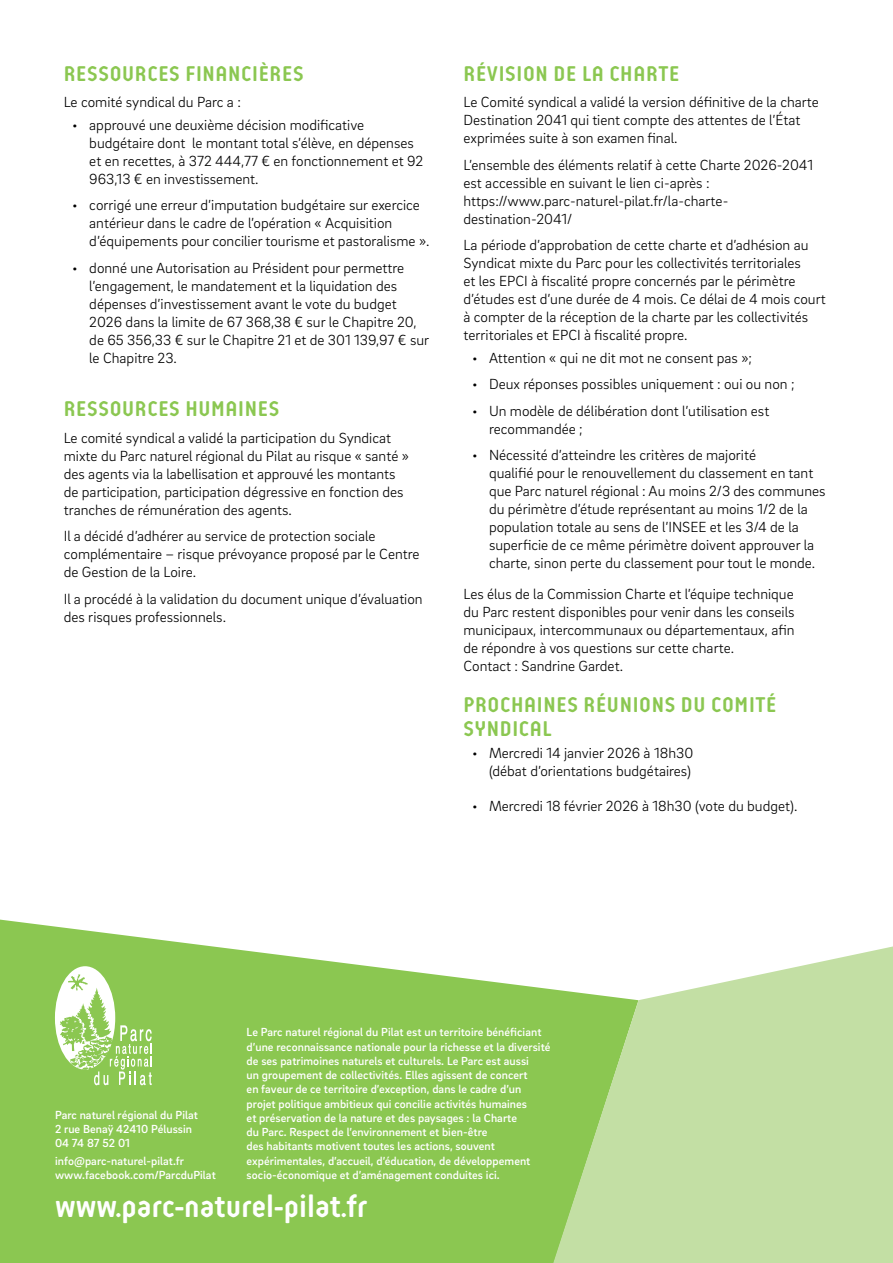
<style>
.page{position:relative;width:893px;height:1263px;background:#fff}
.page>*{position:absolute;margin:0;border:0;box-sizing:border-box;transform-origin:0 0}
.t1{font:700 32.1px "Reso";color:#fff}
.ARTICLE_-_N1_-_titre{font:700 22.5px/24px "Reso";letter-spacing:.03em;color:#8bc751}
.ARTICLE_-_courant{font:300 15px/18px "Brix Sans";color:#000}
.t2{font:500 12px/14.2px "Brix Sans";letter-spacing:.005em;color:#fff}
</style>
<div class="page">
<svg style="left:0;top:919px;width:546px;height:344px;background:#97cd63"></svg>
<svg style="left:546px;top:946px;width:347px;height:317px;background:#c2dfa3"></svg>
<svg style="left:55px;top:966px;width:97px;height:119px"></svg>
<p class="ARTICLE_-_N1_-_titre" style="left:64px;top:62px;width:241px">RESSOURCES FINANCIÈRES</p>
<p class="ARTICLE_-_courant" style="left:64px;top:93px;width:179px">Le comité syndical du Parc a :</p>
<p class="ARTICLE_-_courant" style="left:89px;top:115px;width:336px;text-indent:-17px">• approuvé une deuxième décision modificative budgétaire dont le montant total s’élève, en dépenses et en recettes, à 372 444,77 € en fonctionnement et 92<br>963,13 € en investissement.</p>
<p class="ARTICLE_-_courant" style="left:89px;top:196px;width:342px;text-indent:-17px">• corrigé une erreur d’imputation budgétaire sur exercice antérieur dans le cadre de l’opération « Acquisition d’équipements pour concilier tourisme et pastoralisme ».</p>
<p class="ARTICLE_-_courant" style="left:89px;top:258px;width:341px;text-indent:-17px">• donné une Autorisation au Président pour permettre l’engagement, le mandatement et la liquidation des dépenses d’investissement avant le vote du budget 2026 dans la limite de 67 368,38 € sur le Chapitre 20, de 65 356,33 € sur le Chapitre 21 et de 301 139,97 € sur le Chapitre 23.</p>
<p class="ARTICLE_-_N1_-_titre" style="left:64px;top:397px;width:217px">RESSOURCES HUMAINES</p>
<p class="ARTICLE_-_courant" style="left:64px;top:428px;width:347px">Le comité syndical a validé la participation du Syndicat mixte du Parc naturel régional du Pilat au risque « santé » des agents via la labellisation et approuvé les montants de participation, participation dégressive en fonction des tranches de rémunération des agents.</p>
<p class="ARTICLE_-_courant" style="left:64px;top:527px;width:357px">Il a décidé d’adhérer au service de protection sociale complémentaire – risque prévoyance proposé par le Centre de Gestion de la Loire.</p>
<p class="ARTICLE_-_courant" style="left:64px;top:589px;width:360px">Il a procédé à la validation du document unique d’évaluation des risques professionnels.</p>
<p class="ARTICLE_-_N1_-_titre" style="left:463px;top:62px;width:217px">RÉVISION DE LA CHARTE</p>
<p class="ARTICLE_-_courant" style="left:463px;top:93px;width:357px">Le Comité syndical a validé la version définitive de la charte<br>Destination 2041 qui tient compte des attentes de l’État exprimées suite à son examen final.</p>
<p class="ARTICLE_-_courant" style="left:463px;top:155px;width:351px">L’ensemble des éléments relatif à cette Charte 2026-2041 est accessible en suivant le lien ci-après :</p>
<p class="ARTICLE_-_courant" style="left:463px;top:191px;width:266px">https://www.parc-naturel-pilat.fr/la-charte&shy;destination-2041/</p>
<p class="ARTICLE_-_courant" style="left:463px;top:236px;width:364px">La période d’approbation de cette charte et d’adhésion au Syndicat mixte du Parc pour les collectivités territoriales<br>et les EPCI à fiscalité propre concernés par le périmètre d’études est d’une durée de 4 mois. Ce délai de 4 mois court à compter de la réception de la charte par les collectivités territoriales et EPCI à fiscalité propre.</p>
<p class="ARTICLE_-_courant" style="left:472px;top:348px;width:281px">• Attention « qui ne dit mot ne consent pas »;</p>
<p class="ARTICLE_-_courant" style="left:472px;top:375px;width:324px">• Deux réponses possibles uniquement : oui ou non ;</p>
<p class="ARTICLE_-_courant" style="left:489px;top:401px;width:282px;text-indent:-17px">• Un modèle de délibération dont l’utilisation est recommandée ;</p>
<p class="ARTICLE_-_courant" style="left:489px;top:446px;width:338px;text-indent:-17px">• Nécessité d’atteindre les critères de majorité<br>qualifié pour le renouvellement du classement en tant que Parc naturel régional : Au moins 2/3 des communes du périmètre d’étude représentant au moins 1/2 de la population totale au sens de l’INSEE et les 3/4 de la superficie de ce même périmètre doivent approuver la charte, sinon perte du classement pour tout le monde.</p>
<p class="ARTICLE_-_courant" style="left:463px;top:584px;width:333px">Les élus de la Commission Charte et l’équipe technique du Parc restent disponibles pour venir dans les conseils municipaux, intercommunaux ou départementaux, afin de répondre à vos questions sur cette charte.<br>Contact : Sandrine Gardet.</p>
<p class="ARTICLE_-_N1_-_titre" style="left:463px;top:693px;width:314px">PROCHAINES RÉUNIONS DU COMITÉ<br>SYNDICAL</p>
<p class="ARTICLE_-_courant" style="left:472px;top:744px;width:223px;text-align:right">• Mercredi 14 janvier 2026 à 18h30 (débat d’orientations budgétaires)</p>
<p class="ARTICLE_-_courant" style="left:472px;top:797px;width:327px">• Mercredi 18 février 2026 à 18h30 (vote du budget).</p>
<p class="t2" style="left:247px;top:1024px;width:305px">Le Parc naturel régional du Pilat est un territoire bénéficiant d’une reconnaissance nationale pour la richesse et la diversité de ses patrimoines naturels et culturels. Le Parc est aussi<br>un groupement de collectivités. Elles agissent de concert<br>en faveur de ce territoire d’exception, dans le cadre d’un projet politique ambitieux qui concilie activités humaines<br>et préservation de la nature et des paysages : la Charte<br>du Parc. Respect de l’environnement et bien-être<br>des habitants motivent toutes les actions, souvent expérimentales, d’accueil, d’éducation, de développement socio-économique et d’aménagement conduites ici.</p>
<h1 class="t1" style="left:55px;top:1190px;width:314px">www.parc-naturel-pilat.fr</h1>
<p class="t2" style="left:55px;top:1107px;width:144px">Parc naturel régional du Pilat<br>2 rue Benaÿ 42410 Pélussin<br>04 74 87 52 01</p>
<p class="t2" style="left:55px;top:1153px;width:162px">info@parc-naturel-pilat.fr www.facebook.com/ParcduPilat</p>
</div>
